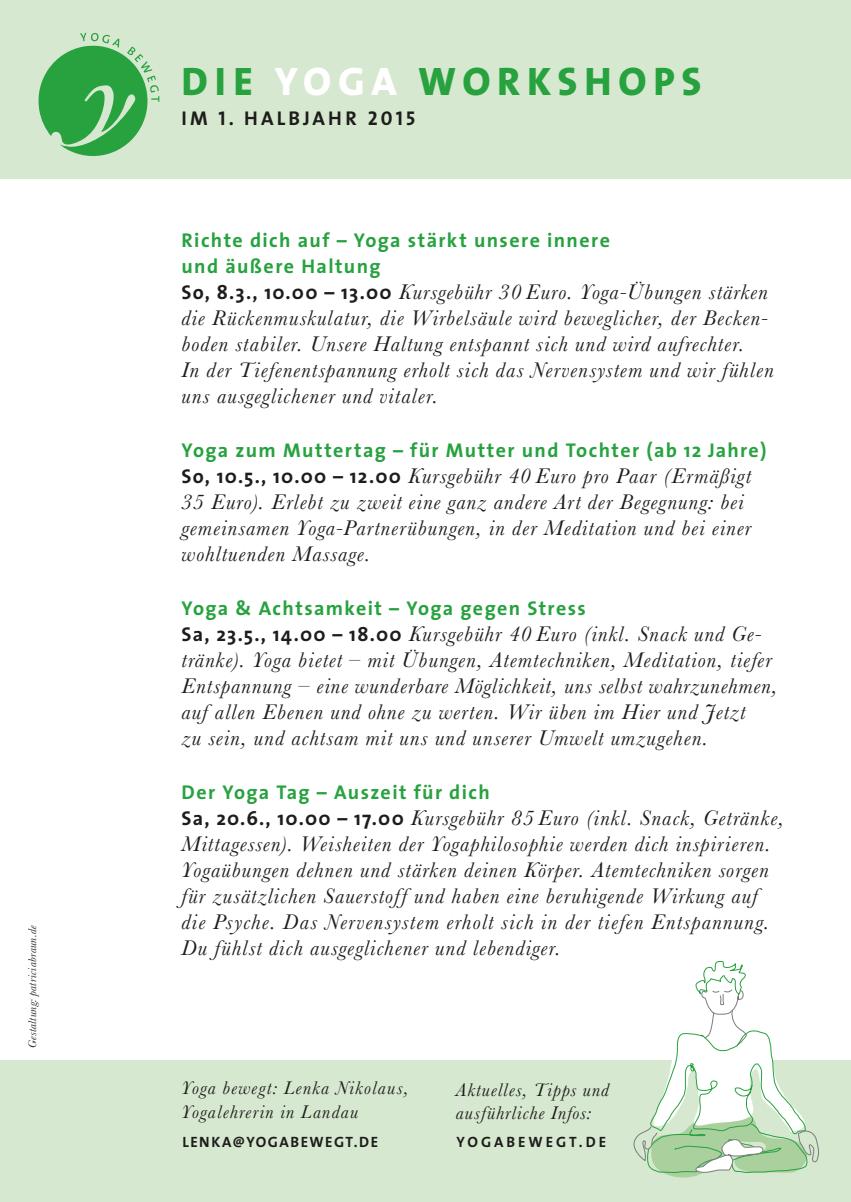
<style>
.page{position:relative;width:851px;height:1202px;background:#fff}
.page>*{position:absolute;margin:0;border:0;box-sizing:border-box;transform-origin:0 0}
.t1{font:800 40px "The Sans";letter-spacing:.17em;color:#27a23f}
.t2{font:italic 22px/26px "Baskerville";letter-spacing:.05em;color:#1d1d1b}
.t3{font:700 20px/26px "The Sans";letter-spacing:.07em;color:#27a23f}
.t4{font:20px "The Sans Bold Caps";letter-spacing:.16em;color:#1d1d1b}
.t5{font:italic 19px/23.4px "Baskerville";letter-spacing:.06em;color:#1d1d1b}
.t6{font:700 15px "The Sans";letter-spacing:.105em;color:#1d1d1b}
.t7{font:700 15px "The Sans";letter-spacing:.2em;color:#1d1d1b}
.t8{font:italic 11.6px "Baskerville";letter-spacing:.035em;color:#1d1d1b}
.s1{color:#fff}
.s2{font-family:"The Sans";font-weight:700;font-style:normal;font-size:20px}
</style>
<div class="page">
<div style="left:0;top:0;width:850px;height:179px;background:#d7e8d0"></div>
<div style="left:0;top:1060px;width:850px;height:142px;background:#d7e8d0"></div>
<svg style="left:633px;top:960px;width:186px;height:218px"></svg>
<svg style="left:38px;top:33px;width:121px;height:123px"></svg>
<p class="t8" style="left:25px;top:1048px;width:125px;rotate:-90deg">Gestaltung: patriciabraun.de</p>
<h1 class="t1" style="left:181px;top:48px;width:521px">DIE <span class="s1">YOGA</span> WORKSHOPS</h1>
<p class="t4" style="left:181px;top:101px;width:235px">IM 1. HALBJAHR 2015</p>
<p class="t3" style="left:181px;top:227px;width:430px">Richte dich auf – Yoga stärkt unsere innere und äußere Haltung</p>
<p class="t2" style="left:181px;top:279px;width:593px"><span class="s2">So, 8.3., 10.00 – 13.00</span> Kursgebühr 30 Euro. Yoga-Übungen stärken die Rückenmuskulatur, die Wirbelsäule wird beweglicher, der Becken&shy;boden stabiler. Unsere Haltung entspannt sich und wird aufrechter.<br>In der Tiefenentspannung erholt sich das Nervensystem und wir fühlen uns ausgeglichener und vitaler.</p>
<p class="t3" style="left:181px;top:437px;width:586px">Yoga zum Muttertag – für Mutter und Tochter (ab 12 Jahre)</p>
<p class="t2" style="left:181px;top:463px;width:571px"><span class="s2">So, 10.5., 10.00 – 12.00</span> Kursgebühr 40 Euro pro Paar (Ermäßigt 35 Euro). Erlebt zu zweit eine ganz andere Art der Begegnung: bei gemeinsamen Yoga-Partnerübungen, in der Meditation und bei einer wohltuenden Massage.</p>
<p class="t3" style="left:181px;top:595px;width:406px">Yoga &amp; Achtsamkeit – Yoga gegen Stress</p>
<p class="t2" style="left:181px;top:621px;width:597px"><span class="s2">Sa, 23.5., 14.00 – 18.00</span> Kursgebühr 40 Euro (inkl. Snack und Ge&shy;tränke). Yoga bietet – mit Übungen, Atemtechniken, Meditation, tiefer Entspannung – eine wunderbare Möglichkeit, uns selbst wahrzunehmen, auf allen Ebenen und ohne zu werten. Wir üben im Hier und Jetzt<br>zu sein, und achtsam mit uns und unserer Umwelt umzugehen.</p>
<p class="t3" style="left:181px;top:779px;width:310px">Der Yoga Tag – Auszeit für dich</p>
<p class="t2" style="left:181px;top:805px;width:604px"><span class="s2">Sa, 20.6., 10.00 – 17.00</span> Kursgebühr 85 Euro (inkl. Snack, Getränke, Mittagessen). Weisheiten der Yogaphilosophie werden dich inspirieren.<br>Yogaübungen dehnen und stärken deinen Körper. Atemtechniken sorgen für zusätzlichen Sauerstoff und haben eine beruhigende Wirkung auf die Psyche. Das Nervensystem erholt sich in der tiefen Entspannung.<br>Du fühlst dich ausgeglichener und lebendiger.</p>
<p class="t5" style="left:181px;top:1076px;width:228px">Yoga bewegt: Lenka Nikolaus,<br>Yogalehrerin in Landau</p>
<p class="t6" style="left:182px;top:1130px;width:197px">LENKA@YOGABEWEGT.DE</p>
<p class="t5" style="left:455px;top:1078px;width:155px">Aktuelles, Tipps und ausführliche Infos:</p>
<p class="t7" style="left:456px;top:1130px;width:151px">YOGABEWEGT.DE</p>
</div>
